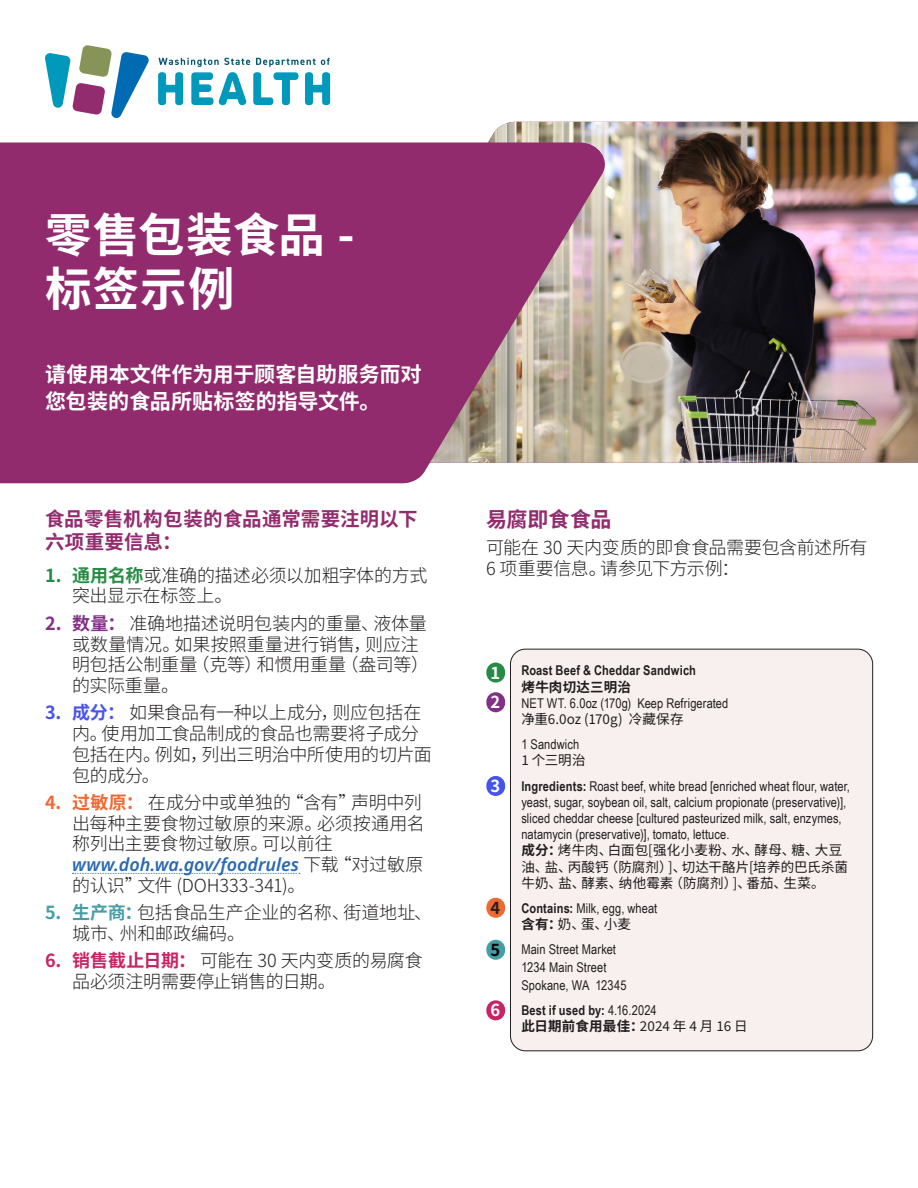
<style>
.page{position:relative;width:918px;height:1188px;background:#fff}
.page>*{position:absolute;margin:0;border:0;box-sizing:border-box;transform-origin:0 0}
.H1_Title{font:700 46.5px/54px "Noto Sans CJ Ksc";letter-spacing:.025em;color:#fff}
.Document_Summary{font:700 21px/27px "Noto Sans CJ Ksc";color:#fff}
.paragraph-DOH{font:700 21px "Noto Sans CJ Ksc";letter-spacing:-.005em;color:#922c6e}
.H2_Purple{font:700 19.5px/23.4px "Noto Sans CJ Ksc";letter-spacing:.01em;color:#922c6e}
.paragraph-DOH-2{font:300 18px/20.7px "Noto Sans CJ Ksc";letter-spacing:-.015em;color:#231f20}
.t1{font:700 16.5px "Noto Sans CJ Ksc";color:#fff}
.t2{font:700 16.5px "Noto Sans CJ Ksc";color:#231f20}
.t3{font:700 16.5px "Noto Sans CJ Ksc";color:#000}
.label{font:13.5px/16.2px "Arial Narrow";letter-spacing:.005em;color:#231f20}
.label-2{font:700 13.5px/16.2px "Arial Narrow";letter-spacing:.015em;color:#231f20}
.s1{font-weight:700;color:#248c45}
.s2{font-weight:700;color:#823085}
.s3{font-weight:700;color:#4754eb}
.s4{font-weight:700;color:#ef6933}
.s5{font-family:"Noto Sans";font-weight:600;font-style:italic;color:#2969b2}
.s6{font-weight:700;color:#459ea6}
.s7{font-weight:700;color:#c72466}
.s8{font-family:"Noto Sans SC"}
.s9{font-weight:700}
.s10{font-family:"Noto Sans SC";font-weight:700}
.s11{font-weight:400}
.s12{font-family:"Noto Sans SC";font-weight:400}
</style>
<div class="page">
<svg style="left:45px;top:45px;width:104px;height:73px"></svg>
<svg style="left:158px;top:58px;width:172px;height:47px"></svg>
<img style="left:488px;top:122px;width:430px;height:341px">
<svg style="left:0;top:142px;width:611px;height:341px;background:#983f76"></svg>
<svg style="left:72px;top:873px;width:228px;height:1px"></svg>
<div style="left:486px;top:663px;width:19px;height:20px;background:#248c45;border-radius:9px"></div>
<div style="left:486px;top:776px;width:19px;height:20px;background:#4754eb;border-radius:9px"></div>
<div style="left:486px;top:898px;width:19px;height:20px;background:#ef6933;border-radius:9px"></div>
<div style="left:486px;top:692px;width:19px;height:20px;background:#823085;border-radius:9px"></div>
<div style="left:486px;top:940px;width:19px;height:20px;background:#459ea6;border-radius:9px"></div>
<div style="left:486px;top:1000px;width:19px;height:20px;background:#c72466;border-radius:9px"></div>
<div style="left:510px;top:649px;width:363px;height:402px;background:#f7f0ee;border-radius:15px"></div>
<h1 class="H1_Title" style="left:45px;top:209px;width:311px">零售包装食品 -标签示例</h1>
<p class="Document_Summary" style="left:45px;top:362px;width:378px">请使用本文件作为用于顾客自助服务而对您包装的食品所贴标签的指导文件。</p>
<h2 class="H2_Purple" style="left:45px;top:507px;width:374px">食品零售机构包装的食品通常需要注明以下六项重要信息：</h2>
<p class="paragraph-DOH-2" style="left:72px;top:565px;width:357px;text-indent:-27px"><span class="s1">1. 通用名称</span>或准确的描述必须以加粗字体的方式突出显示在标签上。</p>
<p class="paragraph-DOH-2" style="left:72px;top:613px;width:359px;text-indent:-27px"><span class="s2">2. 数量：</span>准确地描述说明包装内的重量、液体量或数量情况。如果按照重量进行销售，则应注明包括公制重量（克等）和惯用重量（盎司等）的实际重量。</p>
<p class="paragraph-DOH-2" style="left:72px;top:703px;width:361px;text-indent:-27px"><span class="s3">3. 成分：</span>如果食品有一种以上成分，则应包括在内。使用加工食品制成的食品也需要将子成分包括在内。例如，列出三明治中所使用的切片面包的成分。</p>
<p class="paragraph-DOH-2" style="left:72px;top:792px;width:354px;text-indent:-27px"><span class="s4">4. 过敏原：</span>在成分中或单独的“含有”声明中列出每种主要食物过敏原的来源。必须按通用名称列出主要食物过敏原。可以前往<span class="s5">www.doh.wa.gov/foodrules</span> 下载“对过敏原的认识”文件 (DOH333-341)。</p>
<p class="paragraph-DOH-2" style="left:72px;top:903px;width:362px;text-indent:-27px"><span class="s6">5. 生产商：</span>包括食品生产企业的名称、街道地址、城市、州和邮政编码。</p>
<p class="paragraph-DOH-2" style="left:72px;top:951px;width:352px;text-indent:-27px"><span class="s7">6. 销售截止日期：</span>可能在 30 天内变质的易腐食品必须注明需要停止销售的日期。</p>
<p class="paragraph-DOH" style="left:486px;top:507px;width:127px">易腐即食食品</p>
<p class="paragraph-DOH-2" style="left:486px;top:538px;width:383px">可能在 30 天内变质的即食食品需要包含前述所有<br>6 项重要信息。请参见下方示例：</p>
<h1 class="t1" style="left:491px;top:663px;width:11px">1</h1>
<h1 class="t1" style="left:491px;top:693px;width:11px">2</h1>
<h1 class="t1" style="left:491px;top:777px;width:11px">3</h1>
<h1 class="t2" style="left:491px;top:899px;width:11px">4</h1>
<h1 class="t3" style="left:491px;top:941px;width:11px">5</h1>
<h1 class="t1" style="left:491px;top:1001px;width:11px">6</h1>
<p class="label-2" style="left:521px;top:662px;width:176px">Roast Beef &amp; Cheddar Sandwich<span class="s8">烤牛肉切达三明治</span></p>
<p class="label" style="left:521px;top:694px;width:209px">NET WT. 6.0oz (170g) Keep Refrigerated<span class="s8">净重6.0oz (170g) 冷藏保存</span></p>
<p class="label" style="left:521px;top:736px;width:66px">1 Sandwich<br><span class="s8">1 个三明治</span></p>
<p class="label" style="left:521px;top:777px;width:330px"><span class="s9">Ingredients:</span> Roast beef, white bread [enriched wheat flour, water, yeast, sugar, soybean oil, salt, calcium propionate (preservative)], sliced cheddar cheese [cultured pasteurized milk, salt, enzymes, natamycin (preservative)], tomato, lettuce.<br><span class="s10">成分：</span><span class="s8">烤牛肉、白面包[强化小麦粉、水、酵母、糖、大豆油、盐、丙酸钙（防腐剂）]、切达干酪片[培养的巴氏杀菌牛奶、盐、酵素、纳他霉素（防腐剂）]、番茄、生菜。</span></p>
<p class="label" style="left:521px;top:900px;width:137px"><span class="s9">Contains:</span> Milk, egg, wheat<span class="s10">含有：</span><span class="s8">奶、蛋、小麦</span></p>
<p class="label" style="left:521px;top:941px;width:96px">Main Street Market</p>
<p class="label" style="left:521px;top:959px;width:87px">1234 Main Street</p>
<p class="label" style="left:521px;top:976px;width:107px">Spokane, WA 12345</p>
<p class="label-2" style="left:521px;top:1001px;width:228px">Best if used by: <span class="s11">4.16.2024<br></span><span class="s8">此日期前食用最佳：</span><span class="s12">2024 年 4 月 16 日</span></p>
</div>
